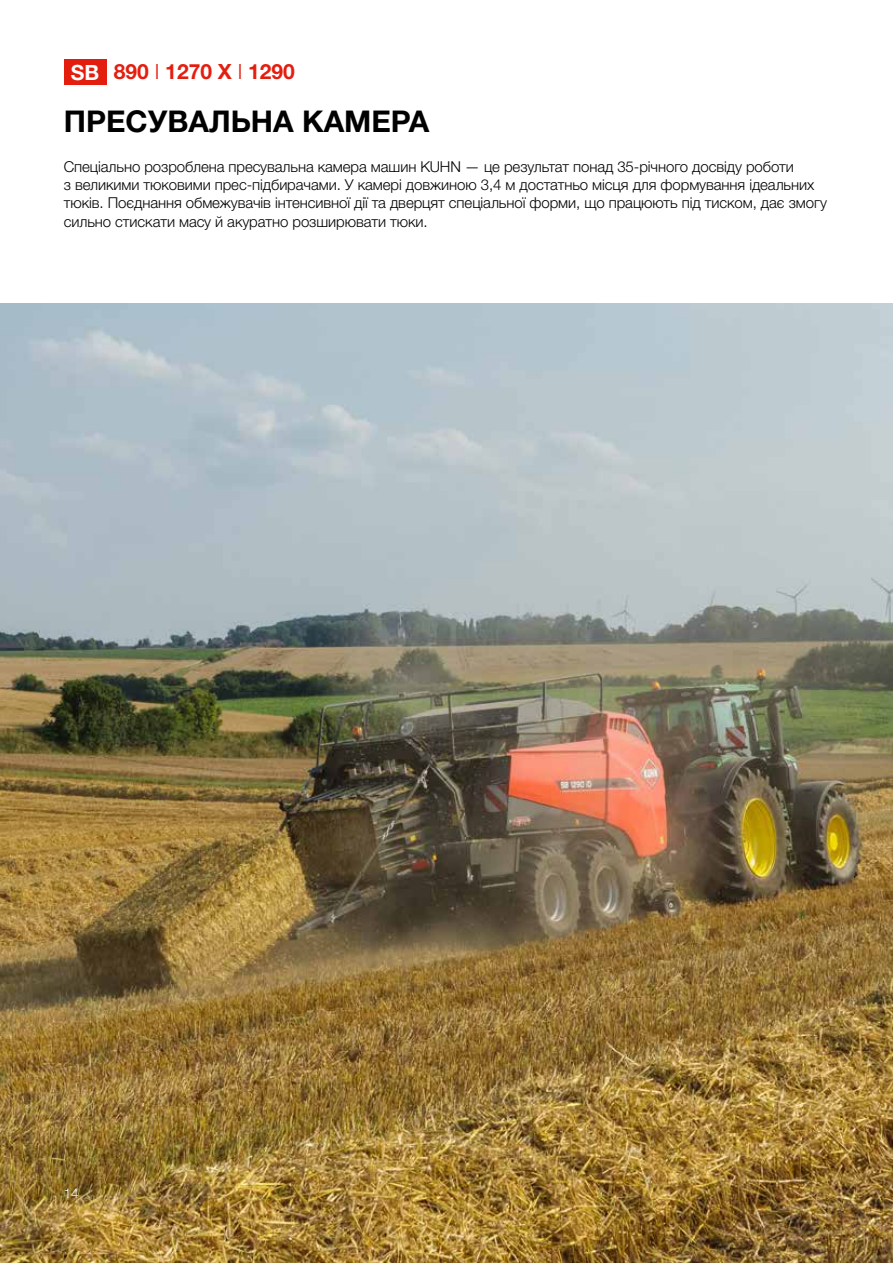
<style>
.page{position:relative;width:893px;height:1263px;background:#fff}
.page>*{position:absolute;margin:0;border:0;box-sizing:border-box;transform-origin:0 0}
.t1{font:700 30px "Helvetica Neue LTW1 G";color:#000}
.t2{font:700 21px "Helvetica Neue LTW1 G";color:#e41e0f}
.t3{font:300 15px/18px "Helvetica Neue LTW1 G";letter-spacing:-.005em;color:#000}
.t4{font:300 13.5px "Helvetica Neue LTW1 G";color:#fff}
.s1{color:#fff}
.s2{font-weight:300}
</style>
<div class="page">
<img style="left:0;top:304px;width:893px;height:959px">
<div style="left:64px;top:59px;width:42px;height:26px;background:#e41e0f"></div>
<h2 class="t2" style="left:71px;top:59px;width:226px"><span class="s1">SB</span> 890 <span class="s2">I</span> 1270 X <span class="s2">I</span> 1290</h2>
<h1 class="t1" style="left:64px;top:103px;width:367px">ПРЕСУВАЛЬНА КАМЕРА</h1>
<p class="t3" style="left:64px;top:158px;width:765px">Спеціально розроблена пресувальна камера машин KUHN — це результат понад 35-річного досвіду роботи<br>з великими тюковими прес-підбирачами. У камері довжиною 3,4 м достатньо місця для формування ідеальних тюків. Поєднання обмежувачів інтенсивної дії та дверцят спеціальної форми, що працюють під тиском, дає змогу сильно стискати масу й акуратно розширювати тюки.</p>
<p class="t4" style="left:64px;top:1185px;width:16px">14</p>
</div>
